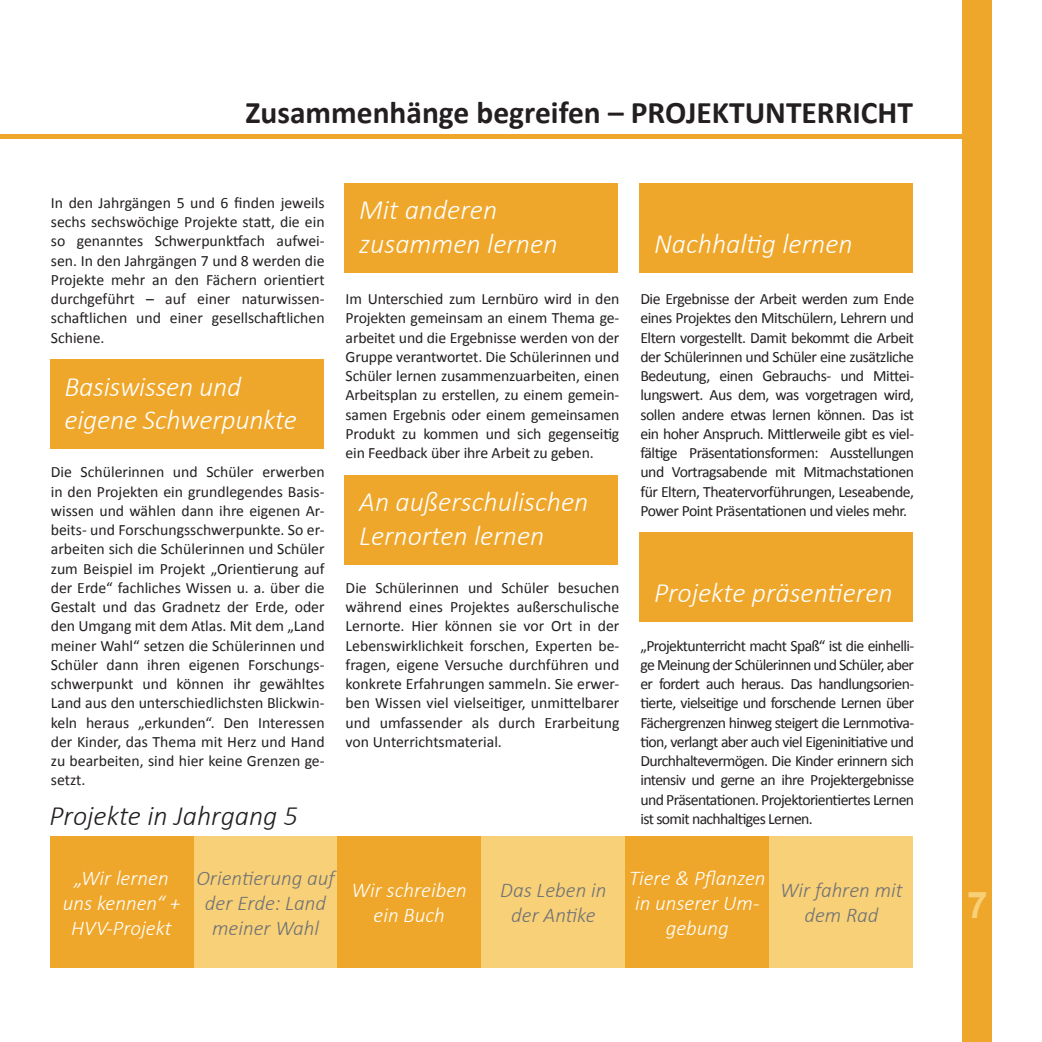
<style>
.page{position:relative;width:1042px;height:1042px;background:#fff}
.page>*{position:absolute;margin:0;border:0;box-sizing:border-box;transform-origin:0 0}
.t1{font:700 36.75px "Arial";color:#f7d078}
.t2{font:700 31.5px "Calibri";color:#231f20}
.t3{font:italic 300 28px/33.6px "Calibri";color:#fff}
.t4{font:italic 300 28px "Calibri";color:#231f20}
.t5{font:italic 300 21px/25.2px "Calibri";color:#fff;text-align:center}
.t6{font:italic 300 21px/25.2px "Calibri";color:#717275;text-align:center}
.t7{font:15.75px/19.2px "Calibri";letter-spacing:-.01em;color:#231f20;text-align:justify}
</style>
<div class="page">
<div style="left:962px;top:0;width:30px;height:1042px;background:#efa72b"></div>
<div style="left:344px;top:184px;width:274px;height:89px;background:#efa72b"></div>
<div style="left:50px;top:360px;width:273px;height:89px;background:#efa72b"></div>
<div style="left:344px;top:475px;width:274px;height:89px;background:#efa72b"></div>
<div style="left:639px;top:532px;width:274px;height:89px;background:#efa72b"></div>
<div style="left:639px;top:184px;width:274px;height:89px;background:#efa72b"></div>
<div style="left:50px;top:836px;width:143px;height:131px;background:#efa72b"></div>
<div style="left:194px;top:836px;width:144px;height:131px;background:#f7d078"></div>
<div style="left:337px;top:836px;width:144px;height:131px;background:#efa72b"></div>
<div style="left:481px;top:836px;width:144px;height:131px;background:#f7d078"></div>
<div style="left:625px;top:836px;width:144px;height:131px;background:#efa72b"></div>
<div style="left:769px;top:836px;width:144px;height:131px;background:#f7d078"></div>
<div style="left:0;top:134px;width:972px;height:5px;background:#efa72b"></div>
<p class="t2" style="left:245px;top:91px;width:669px">Zusammenhänge begreifen – PROJEKTUNTERRICHT</p>
<p class="t7" style="left:51px;top:192px;width:275px">In den Jahrgängen 5 und 6 finden jeweils sechs sechswöchige Projekte statt, die ein so genanntes Schwerpunktfach aufwei&shy;sen. In den Jahrgängen 7 und 8 werden die Projekte mehr an den Fächern orientiert durchgeführt – auf einer naturwissen&shy;schaftlichen und einer gesellschaftlichen Schiene.</p>
<p class="t3" style="left:64px;top:369px;width:234px">Basiswissen und eigene Schwerpunkte</p>
<p class="t7" style="left:51px;top:462px;width:275px">Die Schülerinnen und Schüler erwerben in den Projekten ein grundlegendes Basis&shy;wissen und wählen dann ihre eigenen Ar&shy;beits- und Forschungsschwerpunkte. So er&shy;arbeiten sich die Schülerinnen und Schüler zum Beispiel im Projekt „Orientierung auf der Erde“ fachliches Wissen u. a. über die Gestalt und das Gradnetz der Erde, oder den Umgang mit dem Atlas. Mit dem „Land meiner Wahl“ setzen die Schülerinnen und Schüler dann ihren eigenen Forschungs&shy;schwerpunkt und können ihr gewähltes Land aus den unterschiedlichsten Blickwin&shy;keln heraus „erkunden“. Den Interessen der Kinder, das Thema mit Herz und Hand zu bearbeiten, sind hier keine Grenzen ge&shy;setzt.</p>
<p class="t4" style="left:50px;top:798px;width:250px">Projekte in Jahrgang 5</p>
<p class="t3" style="left:359px;top:193px;width:200px">Mit anderen zusammen lernen</p>
<p class="t7" style="left:346px;top:289px;width:275px">Im Unterschied zum Lernbüro wird in den Projekten gemeinsam an einem Thema ge&shy;arbeitet und die Ergebnisse werden von der Gruppe verantwortet. Die Schülerinnen und Schüler lernen zusammenzuarbeiten, einen Arbeitsplan zu erstellen, zu einem gemein&shy;samen Ergebnis oder einem gemeinsamen Produkt zu kommen und sich gegenseitig ein Feedback über ihre Arbeit zu geben.</p>
<p class="t3" style="left:359px;top:484px;width:231px">An außerschulischen<br>Lernorten lernen</p>
<p class="t7" style="left:346px;top:577px;width:275px">Die Schülerinnen und Schüler besuchen während eines Projektes außerschulische Lernorte. Hier können sie vor Ort in der Lebenswirklichkeit forschen, Experten be&shy;fragen, eigene Versuche durchführen und konkrete Erfahrungen sammeln. Sie erwer&shy;ben Wissen viel vielseitiger, unmittelbarer und umfassender als durch Erarbeitung von Unterrichtsmaterial.</p>
<p class="t3" style="left:654px;top:227px;width:200px">Nachhaltig lernen</p>
<p class="t7" style="left:640px;top:289px;width:275px">Die Ergebnisse der Arbeit werden zum Ende eines Projektes den Mitschülern, Lehrern und Eltern vorgestellt. Damit bekommt die Arbeit der Schülerinnen und Schüler eine zusätzliche Bedeutung, einen Gebrauchs- und Mittei&shy;lungswert. Aus dem, was vorgetragen wird, sollen andere etwas lernen können. Das ist ein hoher Anspruch. Mittlerweile gibt es viel&shy;fältige Präsentationsformen: Ausstellungen und Vortragsabende mit Mitmachstationen für Eltern, Theatervorführungen, Leseabende, Power Point Präsentationen und vieles mehr.</p>
<p class="t3" style="left:654px;top:575px;width:240px">Projekte präsentieren</p>
<p class="t7" style="left:640px;top:635px;width:275px">„Projektunterricht macht Spaß“ ist die einhelli&shy;ge Meinung der Schülerinnen und Schüler, aber er fordert auch heraus. Das handlungsorien&shy;tierte, vielseitige und forschende Lernen über Fächergrenzen hinweg steigert die Lernmotiva&shy;tion, verlangt aber auch viel Eigeninitiative und Durchhaltevermögen. Die Kinder erinnern sich intensiv und gerne an ihre Projektergebnisse und Präsentationen. Projektorientiertes Lernen ist somit nachhaltiges Lernen.</p>
<p class="t5" style="left:63px;top:865px;width:119px">„Wir lernen uns kennen“ +<br>HVV-Projekt</p>
<p class="t6" style="left:196px;top:865px;width:140px">Orientierung auf der Erde: Land meiner Wahl</p>
<p class="t5" style="left:352px;top:877px;width:117px">Wir schreiben ein Buch</p>
<p class="t6" style="left:500px;top:877px;width:108px">Das Leben in der Antike</p>
<p class="t5" style="left:629px;top:865px;width:138px">Tiere &amp; Pflanzen in unserer Um&shy;gebung</p>
<p class="t6" style="left:780px;top:877px;width:124px">Wir fahren mit dem Rad</p>
<p class="t1" style="left:967px;top:881px;width:22px">7</p>
</div>
